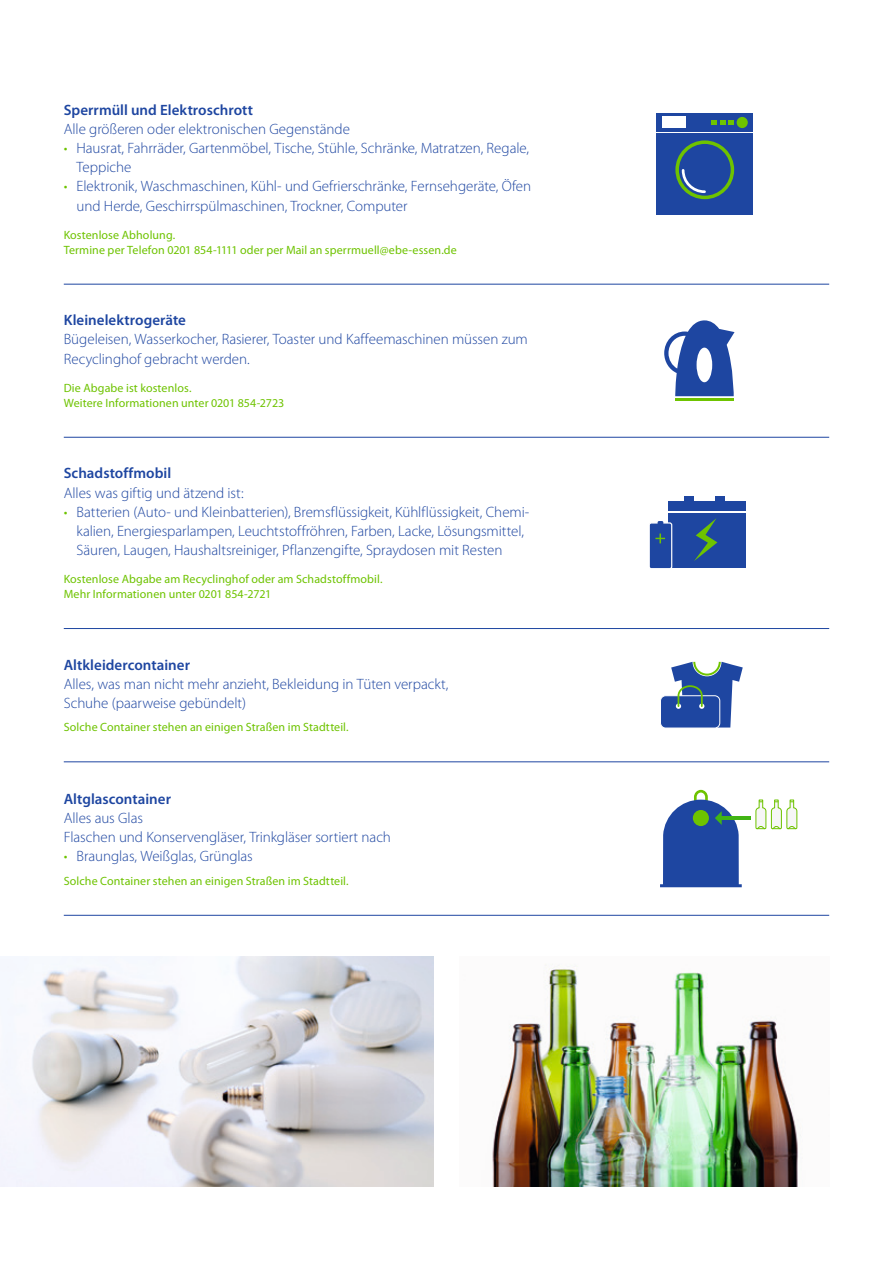
<style>
.page{position:relative;width:893px;height:1263px;background:#fff}
.page>*{position:absolute;margin:0;border:0;box-sizing:border-box;transform-origin:0 0}
.t1{font:300 15px/19.2px "Myriad Pro";letter-spacing:-.005em;color:#1e46a1}
.t2{font:600 15px "Myriad Pro";color:#1e46a1}
.t3{font:12px/15px "Myriad Pro";letter-spacing:.01em;color:#6ec300}
.s1{color:#6ec300}
</style>
<div class="page">
<div style="left:660px;top:696px;width:60px;height:32px;background:#1e46a1;border-radius:5px"></div>
<div style="left:660px;top:695px;width:60px;height:33px;border:1px solid #fff;border-radius:5px"></div>
<svg style="left:671px;top:662px;width:72px;height:65px"></svg>
<div style="left:656px;top:134px;width:96px;height:81px;background:#1e46a1"></div>
<div style="left:675px;top:140px;width:59px;height:59px;border:3px solid #6ec300;border-radius:50%"></div>
<div style="left:656px;top:113px;width:96px;height:19px;background:#1e46a1"></div>
<div style="left:662px;top:117px;width:23px;height:11px;background:#fff"></div>
<svg style="left:711px;top:120px;width:23px;height:5px"></svg>
<div style="left:737px;top:117px;width:11px;height:11px;background:#6ec300;border-radius:50%"></div>
<svg style="left:680px;top:158px;width:26px;height:36px"></svg>
<div style="left:668px;top:513px;width:77px;height:55px;background:#1e46a1"></div>
<div style="left:668px;top:501px;width:77px;height:9px;background:#1e46a1"></div>
<div style="left:684px;top:496px;width:10px;height:14px;background:#1e46a1"></div>
<svg style="left:694px;top:518px;width:23px;height:43px"></svg>
<div style="left:649px;top:523px;width:23px;height:46px;background:#1e46a1;border-radius:2px"></div>
<div style="left:649px;top:522px;width:23px;height:47px;border:1px solid #fff;border-radius:2px"></div>
<div style="left:658px;top:521px;width:5px;height:8px;background:#1e46a1"></div>
<svg style="left:655px;top:533px;width:10px;height:10px"></svg>
<div style="left:716px;top:496px;width:9px;height:14px;background:#1e46a1"></div>
<hr style="left:675px;top:398px;width:59px;height:3px;background:#6ec300">
<svg style="left:664px;top:320px;width:70px;height:76px"></svg>
<img style="left:0;top:957px;width:434px;height:229px">
<img style="left:492px;top:964px;width:309px;height:222px">
<hr style="left:64px;top:284px;width:765px;height:1px;background:#1e46a1">
<hr style="left:64px;top:437px;width:765px;height:1px;background:#1e46a1">
<hr style="left:64px;top:628px;width:765px;height:1px;background:#1e46a1">
<hr style="left:64px;top:761px;width:765px;height:1px;background:#1e46a1">
<hr style="left:64px;top:915px;width:765px;height:1px;background:#1e46a1">
<svg style="left:755px;top:799px;width:43px;height:31px"></svg>
<hr style="left:722px;top:816px;width:29px;height:4px;background:#41b414">
<svg style="left:660px;top:789px;width:82px;height:98px"></svg>
<p class="t2" style="left:64px;top:101px;width:191px">Sperrmüll und Elektroschrott</p>
<p class="t1" style="left:64px;top:120px;width:288px">Alle größeren oder elektronischen Gegenstände</p>
<p class="t1" style="left:77px;top:139px;width:454px;text-indent:-13px"><span class="s1">•</span> Hausrat, Fahrräder, Gartenmöbel, Tische, Stühle, Schränke, Matratzen, Regale,<br>Teppiche</p>
<p class="t1" style="left:77px;top:177px;width:456px;text-indent:-13px"><span class="s1">•</span> Elektronik, Waschmaschinen, Kühl- und Gefrierschränke, Fernsehgeräte, Öfen und Herde, Geschirrspülmaschinen, Trockner, Computer</p>
<p class="t3" style="left:64px;top:227px;width:395px">Kostenlose Abholung.<br>Termine per Telefon 0201 854-1111 oder per Mail an sperrmuell@ebe-essen.de</p>
<p class="t2" style="left:64px;top:312px;width:124px">Kleinelektrogeräte</p>
<p class="t1" style="left:64px;top:330px;width:466px">Bügeleisen, Wasserkocher, Rasierer, Toaster und Kaffeemaschinen müssen zum<br>Recyclinghof gebracht werden.</p>
<p class="t3" style="left:64px;top:380px;width:222px">Die Abgabe ist kostenlos.<br>Weitere Informationen unter 0201 854-2723</p>
<p class="t2" style="left:64px;top:465px;width:109px">Schadstoffmobil</p>
<p class="t1" style="left:64px;top:483px;width:181px">Alles was giftig und ätzend ist:</p>
<p class="t1" style="left:77px;top:502px;width:454px;text-indent:-13px"><span class="s1">•</span> Batterien (Auto- und Kleinbatterien), Bremsflüssigkeit, Kühlflüssigkeit, Chemi&shy;kalien, Energiesparlampen, Leuchtstoffröhren, Farben, Lacke, Lösungsmittel,<br>Säuren, Laugen, Haushaltsreiniger, Pflanzengifte, Spraydosen mit Resten</p>
<p class="t3" style="left:64px;top:572px;width:320px">Kostenlose Abgabe am Recyclinghof oder am Schadstoffmobil.<br>Mehr Informationen unter 0201 854-2721</p>
<p class="t2" style="left:64px;top:656px;width:128px">Altkleidercontainer</p>
<p class="t1" style="left:64px;top:675px;width:386px">Alles, was man nicht mehr anzieht, Bekleidung in Tüten verpackt,<br>Schuhe (paarweise gebündelt)</p>
<p class="t3" style="left:64px;top:720px;width:286px">Solche Container stehen an einigen Straßen im Stadtteil.</p>
<p class="t2" style="left:64px;top:790px;width:109px">Altglascontainer</p>
<p class="t1" style="left:64px;top:809px;width:329px">Alles aus Glas<br>Flaschen und Konservengläser, Trinkgläser sortiert nach</p>
<p class="t1" style="left:64px;top:847px;width:191px"><span class="s1">•</span> Braunglas, Weißglas, Grünglas</p>
<p class="t3" style="left:64px;top:873px;width:286px">Solche Container stehen an einigen Straßen im Stadtteil.</p>
</div>
